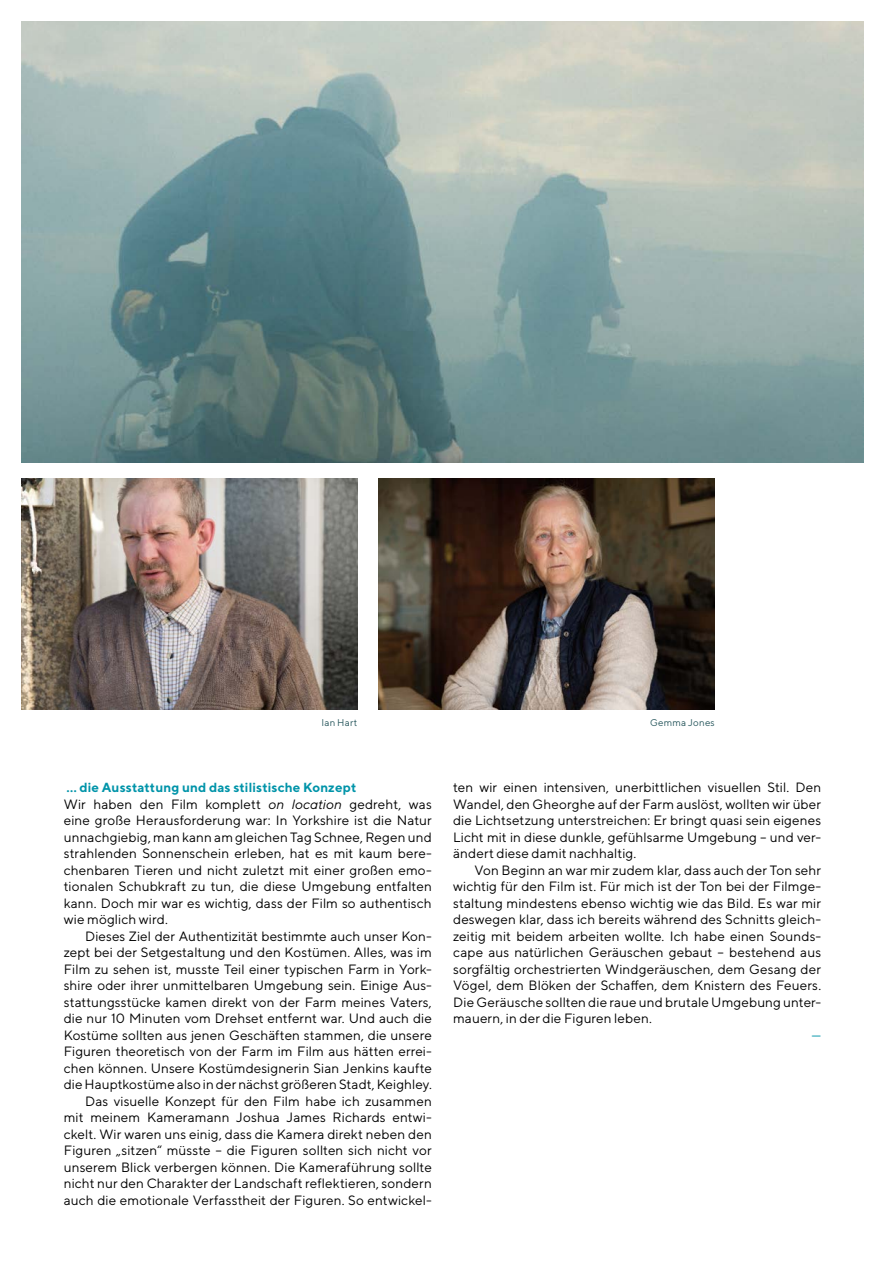
<style>
.page{position:relative;width:885px;height:1263px;background:#fff}
.page>*{position:absolute;margin:0;border:0;box-sizing:border-box;transform-origin:0 0}
.t1{font:13.5px/16.5px "TT Norms";letter-spacing:.005em;color:#000;text-align:justify}
.t2{font:13.5px "TT Norms";color:#0094a9}
.t3{font:700 13.2px "TT Norms";letter-spacing:.01em;color:#0094a9}
.t4{font:9.75px "TT Norms";letter-spacing:.02em;color:#26565c}
.s1{font-style:italic}
</style>
<div class="page">
<img style="left:21px;top:21px;width:842px;height:441px">
<img style="left:21px;top:478px;width:336px;height:232px">
<img style="left:378px;top:479px;width:336px;height:231px">
<p class="t4" style="left:321px;top:717px;width:37px">Ian Hart</p>
<p class="t4" style="left:650px;top:717px;width:66px">Gemma Jones</p>
<p class="t3" style="left:66px;top:779px;width:291px">… die Ausstattung und das stilistische Konzept</p>
<p class="t1" style="left:64px;top:795px;width:369px">Wir haben den Film komplett <span class="s1">on location</span> gedreht, was eine große Herausforderung war: In Yorkshire ist die Natur unnachgiebig, man kann am gleichen Tag Schnee, Regen und strahlenden Sonnenschein erleben, hat es mit kaum bere&shy;chenbaren Tieren und nicht zuletzt mit einer großen emo&shy;tionalen Schubkraft zu tun, die diese Umgebung entfalten kann. Doch mir war es wichtig, dass der Film so authentisch wie möglich wird.</p>
<p class="t1" style="left:64px;top:927px;width:369px;text-align:right">Dieses Ziel der Authentizität bestimmte auch unser Kon&shy;zept bei der Setgestaltung und den Kostümen. Alles, was im Film zu sehen ist, musste Teil einer typischen Farm in York&shy;shire oder ihrer unmittelbaren Umgebung sein. Einige Aus&shy;stattungsstücke kamen direkt von der Farm meines Vaters, die nur 10 Minuten vom Drehset entfernt war. Und auch die Kostüme sollten aus jenen Geschäften stammen, die unsere Figuren theoretisch von der Farm im Film aus hätten errei&shy;chen können. Unsere Kostümdesignerin Sian Jenkins kaufte die Hauptkostüme also in der nächst größeren Stadt, Keighley.<br>Das visuelle Konzept für den Film habe ich zusammen mit meinem Kameramann Joshua James Richards entwi&shy;ckelt. Wir waren uns einig, dass die Kamera direkt neben den Figuren „sitzen“ müsste – die Figuren sollten sich nicht vor unserem Blick verbergen können. Die Kameraführung sollte nicht nur den Charakter der Landschaft reflektieren, sondern auch die emotionale Verfasstheit der Figuren. So entwickel-</p>
<p class="t1" style="left:453px;top:779px;width:369px">ten wir einen intensiven, unerbittlichen visuellen Stil. Den Wandel, den Gheorghe auf der Farm auslöst, wollten wir über die Lichtsetzung unterstreichen: Er bringt quasi sein eigenes Licht mit in diese dunkle, gefühlsarme Umgebung – und ver&shy;ändert diese damit nachhaltig.</p>
<p class="t1" style="left:453px;top:861px;width:369px;text-indent:21px">Von Beginn an war mir zudem klar, dass auch der Ton sehr wichtig für den Film ist. Für mich ist der Ton bei der Filmge&shy;staltung mindestens ebenso wichtig wie das Bild. Es war mir deswegen klar, dass ich bereits während des Schnitts gleich&shy;zeitig mit beidem arbeiten wollte. Ich habe einen Sounds&shy;cape aus natürlichen Geräuschen gebaut – bestehend aus sorgfältig orchestrierten Windgeräuschen, dem Gesang der Vögel, dem Blöken der Schaffen, dem Knistern des Feuers.<br>Die Geräusche sollten die raue und brutale Umgebung unter&shy;mauern, in der die Figuren leben.</p>
<p class="t2" style="left:811px;top:1026px;width:11px">—</p>
</div>
